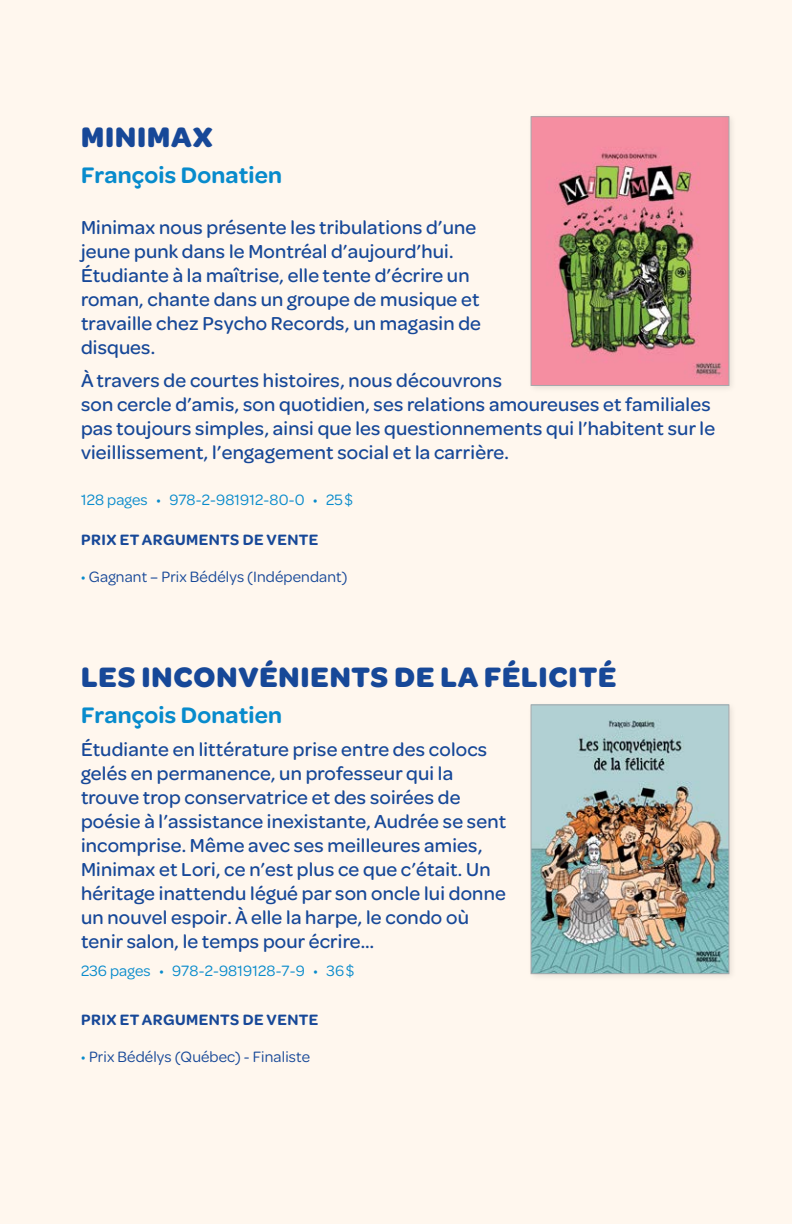
<style>
.page{position:relative;width:792px;height:1224px;background:#fff7ee}
.page>*{position:absolute;margin:0;border:0;box-sizing:border-box;transform-origin:0 0}
.t1{font:700 30px "Omnes";letter-spacing:.03em;color:#174898}
.t2{font:600 24px "Omnes";letter-spacing:.01em;color:#088bcc}
.t3{font:500 20px/24px "Omnes";letter-spacing:.01em;color:#174898}
.t4{font:16px "Omnes";letter-spacing:.01em;color:#174898}
.t5{font:16px "Omnes";letter-spacing:.01em;color:#088bcc}
.t6{font:600 16px "Omnes";letter-spacing:.03em;color:#174898}
.s1{color:#088bcc}
</style>
<div class="page">
<div style="left:527px;top:113px;width:210px;height:280px;background:#000;opacity:.1"></div>
<img style="left:533px;top:119px;width:194px;height:265px">
<div style="left:531px;top:117px;width:198px;height:269px;border:1px solid #a7a9ac"></div>
<div style="left:527px;top:701px;width:210px;height:281px;background:#000;opacity:.1"></div>
<img style="left:533px;top:707px;width:194px;height:265px">
<div style="left:531px;top:705px;width:198px;height:269px;border:1px solid #a7a9ac"></div>
<h1 class="t1" style="left:81px;top:116px;width:133px">MINIMAX</h1>
<p class="t2" style="left:81px;top:159px;width:203px">François Donatien</p>
<p class="t3" style="left:81px;top:214px;width:402px">Minimax nous présente les tribulations d’une jeune punk dans le Montréal d’aujourd’hui.<br>Étudiante à la maîtrise, elle tente d’écrire un roman, chante dans un groupe de musique et travaille chez Psycho Records, un magasin de disques.</p>
<p class="t3" style="left:81px;top:367px;width:636px">À travers de courtes histoires, nous découvrons<br>son cercle d’amis, son quotidien, ses relations amoureuses et familiales pas toujours simples, ainsi que les questionnements qui l’habitent sur le vieillissement, l’engagement social et la carrière.</p>
<p class="t5" style="left:81px;top:489px;width:274px">128 pages • 978-2-981912-80-0 • 25 $</p>
<p class="t6" style="left:81px;top:529px;width:239px">PRIX ET ARGUMENTS DE VENTE</p>
<p class="t4" style="left:81px;top:566px;width:268px"><span class="s1">•</span> Gagnant – Prix Bédélys (Indépendant)</p>
<h1 class="t1" style="left:81px;top:656px;width:536px">LES INCONVÉNIENTS DE LA FÉLICITÉ</h1>
<p class="t2" style="left:81px;top:699px;width:203px">François Donatien</p>
<p class="t3" style="left:81px;top:736px;width:427px">Étudiante en littérature prise entre des colocs gelés en permanence, un professeur qui la trouve trop conservatrice et des soirées de poésie à l’assistance inexistante, Audrée se sent incomprise. Même avec ses meilleures amies, Minimax et Lori, ce n’est plus ce que c’était. Un héritage inattendu légué par son oncle lui donne un nouvel espoir. À elle la harpe, le condo où tenir salon, le temps pour écrire…</p>
<p class="t5" style="left:81px;top:960px;width:275px">236 pages • 978-2-9819128-7-9 • 36 $</p>
<p class="t6" style="left:81px;top:1008px;width:239px">PRIX ET ARGUMENTS DE VENTE</p>
<p class="t4" style="left:81px;top:1046px;width:231px"><span class="s1">•</span> Prix Bédélys (Québec) - Finaliste</p>
</div>
